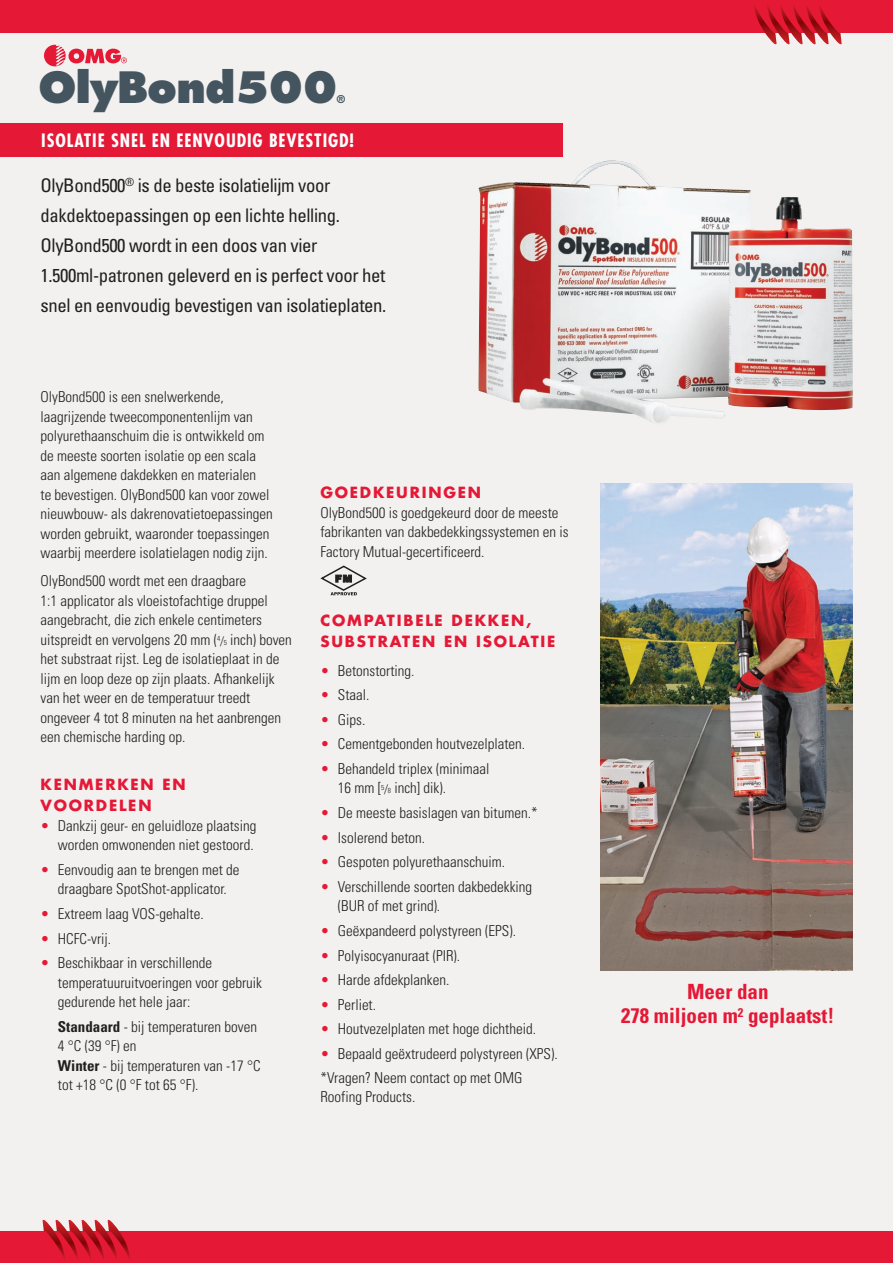
<style>
.page{position:relative;width:893px;height:1263px;background:#f2f1f0}
.page>*{position:absolute;margin:0;border:0;box-sizing:border-box;transform-origin:0 0}
.t1{font:800 42px "Futura";letter-spacing:-.02em;color:#45555f}
.t2{font:700 condensed 21px/24px "Univers";color:#e51836;text-align:center}
.Intro_copy{font:condensed 18.75px/30px "Univers";letter-spacing:-.02em;color:#231f20}
.t3{font:700 condensed 18px "Futura";letter-spacing:.05em;color:#fff}
.Body{font:300 condensed 15px/19.5px "Univers";color:#231f20}
.Bullet_List{font:300 condensed 15px/19.5px "Univers";color:#231f20}
.Disclaimer{font:300 condensed 15px/19.5px "Univers";color:#231f20}
.Body-2{font:700 15px/21px "Futura";letter-spacing:.12em;color:#e51836}
.Subhead{font:700 15px/21px "Futura";letter-spacing:.12em;color:#e51836}
.t4{font:800 10.5px "Futura";color:#45555f}
.s1{font-size:12px}
.s2{font-size:7.2px}
.s3{color:#e51836}
.s4{font-weight:700}
</style>
<div class="page">
<div style="left:0;top:1231px;width:893px;height:32px;background:#e51836"></div>
<svg style="left:43px;top:1220px;width:87px;height:39px"></svg>
<img style="left:478px;top:161px;width:375px;height:262px">
<div style="left:0;top:0;width:893px;height:33px;background:#e51836"></div>
<svg style="left:754px;top:5px;width:88px;height:39px"></svg>
<svg style="left:44px;top:45px;width:83px;height:21px"></svg>
<div style="left:0;top:123px;width:563px;height:34px;background:#e51836"></div>
<svg style="left:320px;top:565px;width:47px;height:30px"></svg>
<img style="left:600px;top:483px;width:252px;height:487px">
<h1 class="t1" style="left:38px;top:61px;width:301px">OlyBond500</h1>
<p class="t4" style="left:337px;top:92px;width:10px">®</p>
<p class="t3" style="left:41px;top:129px;width:314px">ISOLATIE SNEL EN EENVOUDIG BEVESTIGD!</p>
<p class="Intro_copy" style="left:40px;top:170px;width:347px">OlyBond500<sup>®</sup> is de beste isolatielijm voor dakdektoepassingen op een lichte helling.<br>OlyBond500 wordt in een doos van vier 1.500ml-patronen geleverd en is perfect voor het snel en eenvoudig bevestigen van isolatieplaten.</p>
<p class="Body" style="left:40px;top:387px;width:234px">OlyBond500 is een snelwerkende, laagrijzende tweecomponentenlijm van polyurethaanschuim die is ontwikkeld om de meeste soorten isolatie op een scala aan algemene dakdekken en materialen<br>te bevestigen. OlyBond500 kan voor zowel nieuwbouw- als dakrenovatietoepassingen worden gebruikt, waaronder toepassingen waarbij meerdere isolatielagen nodig zijn.</p>
<p class="Body" style="left:40px;top:571px;width:253px">OlyBond500 wordt met een draagbare<br>1:1 applicator als vloeistofachtige druppel aangebracht, die zich enkele centimeters uitspreidt en vervolgens 20 mm (<sup>4</sup><span class="s1">/</span><span class="s2">5</span> inch) boven het substraat rijst. Leg de isolatieplaat in de lijm en loop deze op zijn plaats. Afhankelijk van het weer en de temperatuur treedt ongeveer 4 tot 8 minuten na het aanbrengen een chemische harding op.</p>
<p class="Subhead" style="left:40px;top:774px;width:147px">KENMERKEN EN<br>VOORDELEN</p>
<p class="Body" style="left:40px;top:815px;width:217px;text-align:right"><span class="s3">•</span> Dankzij geur- en geluidloze plaatsing worden omwonenden niet gestoord.</p>
<p class="Body" style="left:40px;top:860px;width:200px;text-align:center"><span class="s3">•</span> Eenvoudig aan te brengen met de draagbare SpotShot-applicator.</p>
<p class="Body" style="left:40px;top:904px;width:165px"><span class="s3">•</span> Extreem laag VOS-gehalte.</p>
<p class="Body" style="left:40px;top:928px;width:72px"><span class="s3">•</span> HCFC-vrij.</p>
<p class="Body" style="left:58px;top:953px;width:206px;text-indent:-17px"><span class="s3">•</span> Beschikbaar in verschillende temperatuuruitvoeringen voor gebruik gedurende het hele jaar:</p>
<p class="Bullet_List" style="left:58px;top:1016px;width:204px"><span class="s4">Standaard</span> - bij temperaturen boven<br>4 °C (39 °F) en<br><span class="s4">Winter</span> - bij temperaturen van -17 °C tot +18 °C (0 °F tot 65 °F).</p>
<p class="Subhead" style="left:320px;top:482px;width:162px">GOEDKEURINGEN</p>
<p class="Body" style="left:320px;top:503px;width:250px">OlyBond500 is goedgekeurd door de meeste fabrikanten van dakbedekkingssystemen en is<br>Factory Mutual-gecertificeerd.</p>
<p class="Body-2" style="left:320px;top:610px;width:237px">COMPATIBELE DEKKEN,<br>SUBSTRATEN EN ISOLATIE</p>
<p class="Body" style="left:320px;top:660px;width:96px"><span class="s3">•</span> Betonstorting.</p>
<p class="Body" style="left:320px;top:685px;width:51px"><span class="s3">•</span> Staal.</p>
<p class="Body" style="left:320px;top:709px;width:46px"><span class="s3">•</span> Gips.</p>
<p class="Body" style="left:320px;top:734px;width:206px"><span class="s3">•</span> Cementgebonden houtvezelplaten.</p>
<p class="Body" style="left:338px;top:759px;width:153px;text-indent:-17px"><span class="s3">•</span> Behandeld triplex (minimaal<br>16 mm [<sup>5</sup><span class="s1">/</span><span class="s2">8</span> inch] dik).</p>
<p class="Body" style="left:320px;top:803px;width:219px"><span class="s3">•</span> De meeste basislagen van bitumen.*</p>
<p class="Body" style="left:320px;top:827px;width:106px"><span class="s3">•</span> Isolerend beton.</p>
<p class="Body" style="left:320px;top:852px;width:186px"><span class="s3">•</span> Gespoten polyurethaanschuim.</p>
<p class="Body" style="left:338px;top:876px;width:196px;text-indent:-17px"><span class="s3">•</span> Verschillende soorten dakbedekking (BUR of met grind).</p>
<p class="Body" style="left:320px;top:921px;width:197px"><span class="s3">•</span> Geëxpandeerd polystyreen (EPS).</p>
<p class="Body" style="left:320px;top:945px;width:141px"><span class="s3">•</span> Polyisocyanuraat (PIR).</p>
<p class="Body" style="left:320px;top:970px;width:131px"><span class="s3">•</span> Harde afdekplanken.</p>
<p class="Body" style="left:320px;top:994px;width:57px"><span class="s3">•</span> Perliet.</p>
<p class="Body" style="left:320px;top:1019px;width:217px"><span class="s3">•</span> Houtvezelplaten met hoge dichtheid.</p>
<p class="Body" style="left:320px;top:1044px;width:239px"><span class="s3">•</span> Bepaald geëxtrudeerd polystyreen (XPS).</p>
<p class="Disclaimer" style="left:320px;top:1067px;width:204px">*Vragen? Neem contact op met OMG<br>Roofing Products.</p>
<p class="t2" style="left:621px;top:979px;width:215px">Meer dan<br>278 miljoen m<sup>2</sup> geplaatst!</p>
</div>
